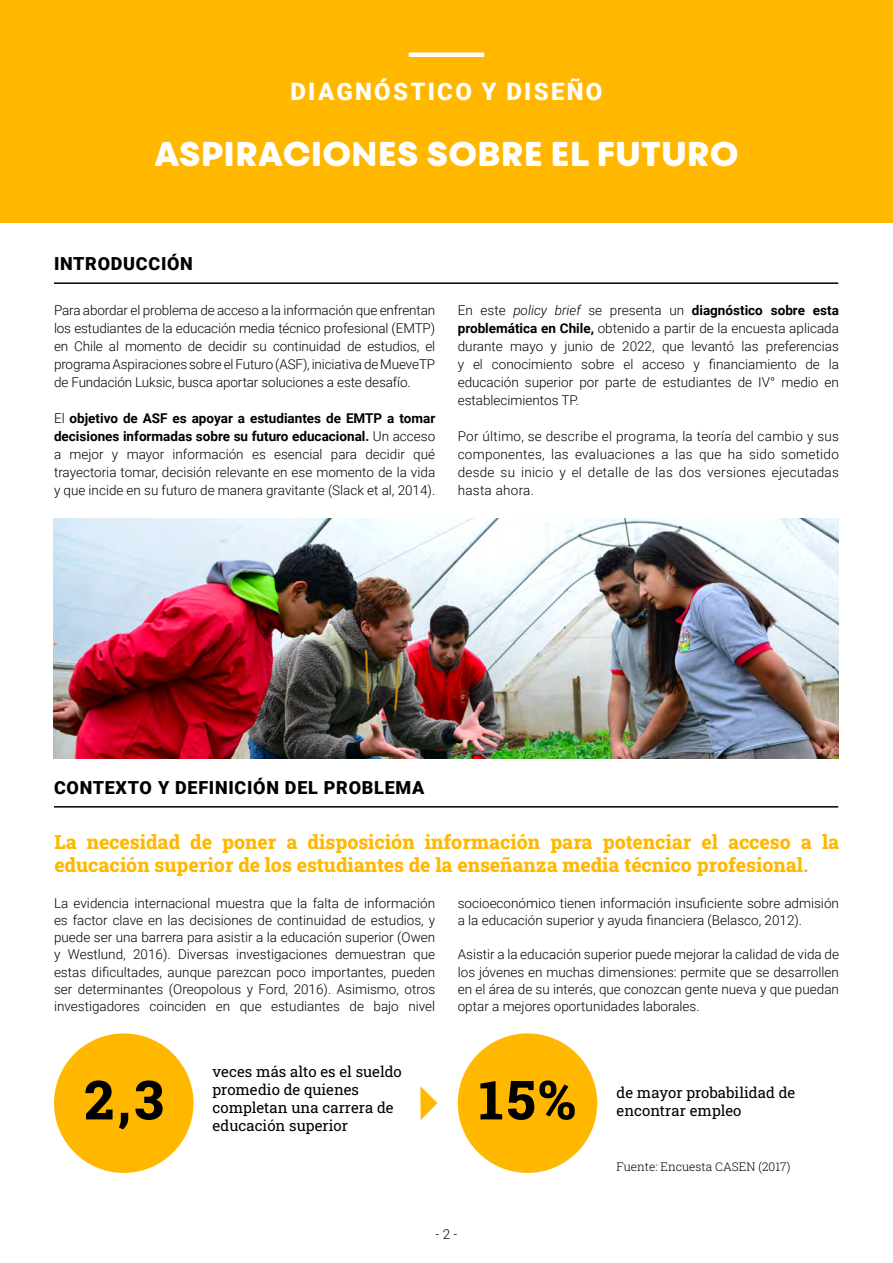
<style>
.page{position:relative;width:893px;height:1263px;background:#fff}
.page>*{position:absolute;margin:0;border:0;box-sizing:border-box;transform-origin:0 0}
.t1{font:800 54px "Roboto Slab";color:#000}
.t2{font:800 33px "Fibra One";letter-spacing:.02em;color:#fff}
.t3{font:900 24px "Roboto";letter-spacing:.095em;color:#fff}
.t4{font:800 19.5px/23.4px "Roboto Slab";color:#ffb700}
.t5{font:900 18px "Roboto";letter-spacing:.04em;color:#000}
.t6{font:15px/18px "Roboto Slab";color:#000}
.t7{font:300 13.5px/18px "Roboto";color:#000;text-align:justify}
.t8{font:300 12px "Roboto Slab";color:#000}
.s1{font-weight:700}
.s2{font-style:italic}
</style>
<div class="page">
<div style="left:54px;top:1033px;width:140px;height:140px;background:#ffb700;border-radius:50%"></div>
<div style="left:458px;top:1033px;width:139px;height:140px;background:#ffb700;border-radius:50%"></div>
<div style="left:0;top:0;width:893px;height:223px;background:#ffb700"></div>
<hr style="left:409px;top:53px;width:75px;height:4px;background:#fff">
<hr style="left:54px;top:282px;width:784px;height:2px;background:#000">
<hr style="left:54px;top:806px;width:784px;height:1px;background:#000">
<svg style="left:420px;top:1086px;width:17px;height:34px"></svg>
<img style="left:53px;top:518px;width:785px;height:241px">
<h3 class="t3" style="left:290px;top:75px;width:313px">DIAGNÓSTICO Y DISEÑO</h3>
<h2 class="t2" style="left:155px;top:132px;width:585px">ASPIRACIONES SOBRE EL FUTURO</h2>
<h3 class="t5" style="left:54px;top:251px;width:140px">INTRODUCCIÓN</h3>
<p class="t7" style="left:54px;top:301px;width:383px">Para abordar el problema de acceso a la información que enfrentan los estudiantes de la educación media técnico profesional (EMTP) en Chile al momento de decidir su continuidad de estudios, el programa Aspiraciones sobre el Futuro (ASF), iniciativa de MueveTP de Fundación Luksic, busca aportar soluciones a este desafío.</p>
<p class="t7" style="left:54px;top:409px;width:383px">El <span class="s1">objetivo de ASF es apoyar a estudiantes de EMTP a tomar decisiones informadas sobre su futuro educacional.</span> Un acceso a mejor y mayor información es esencial para decidir qué trayectoria tomar, decisión relevante en ese momento de la vida y que incide en su futuro de manera gravitante (Slack et al, 2014).</p>
<p class="t7" style="left:458px;top:301px;width:383px">En este <span class="s2">policy brief</span> se presenta un <span class="s1">diagnóstico sobre esta problemática en Chile,</span> obtenido a partir de la encuesta aplicada durante mayo y junio de 2022, que levantó las preferencias y el conocimiento sobre el acceso y financiamiento de la educación superior por parte de estudiantes de IV° medio en establecimientos TP.</p>
<p class="t7" style="left:458px;top:427px;width:383px">Por último, se describe el programa, la teoría del cambio y sus componentes, las evaluaciones a las que ha sido sometido desde su inicio y el detalle de las dos versiones ejecutadas hasta ahora.</p>
<h3 class="t5" style="left:54px;top:774px;width:372px">CONTEXTO Y DEFINICIÓN DEL PROBLEMA</h3>
<h3 class="t4" style="left:54px;top:829px;width:786px">La necesidad de poner a disposición información para potenciar el acceso a la educación superior de los estudiantes de la enseñanza media técnico profesional.</h3>
<p class="t7" style="left:54px;top:894px;width:383px;line-height:17.2px">La evidencia internacional muestra que la falta de información es factor clave en las decisiones de continuidad de estudios, y puede ser una barrera para asistir a la educación superior (Owen y Westlund, 2016). Diversas investigaciones demuestran que estas dificultades, aunque parezcan poco importantes, pueden ser determinantes (Oreopolous y Ford, 2016). Asimismo, otros investigadores coinciden en que estudiantes de bajo nivel</p>
<p class="t7" style="left:458px;top:894px;width:383px;line-height:17.2px">socioeconómico tienen información insuficiente sobre admisión a la educación superior y ayuda financiera (Belasco, 2012).</p>
<p class="t7" style="left:458px;top:945px;width:383px;line-height:17.2px">Asistir a la educación superior puede mejorar la calidad de vida de los jóvenes en muchas dimensiones: permite que se desarrollen en el área de su interés, que conozcan gente nueva y que puedan optar a mejores oportunidades laborales.</p>
<p class="t6" style="left:212px;top:1062px;width:191px">veces más alto es el sueldo promedio de quienes completan una carrera de educación superior</p>
<h1 class="t1" style="left:84px;top:1063px;width:81px">2,3</h1>
<h1 class="t1" style="left:479px;top:1063px;width:98px">15%</h1>
<p class="t7" style="left:436px;top:1224px;width:23px">- 2 -</p>
<p class="t6" style="left:617px;top:1083px;width:180px">de mayor probabilidad de encontrar empleo</p>
<p class="t8" style="left:617px;top:1158px;width:175px">Fuente: Encuesta CASEN (2017)</p>
</div>
